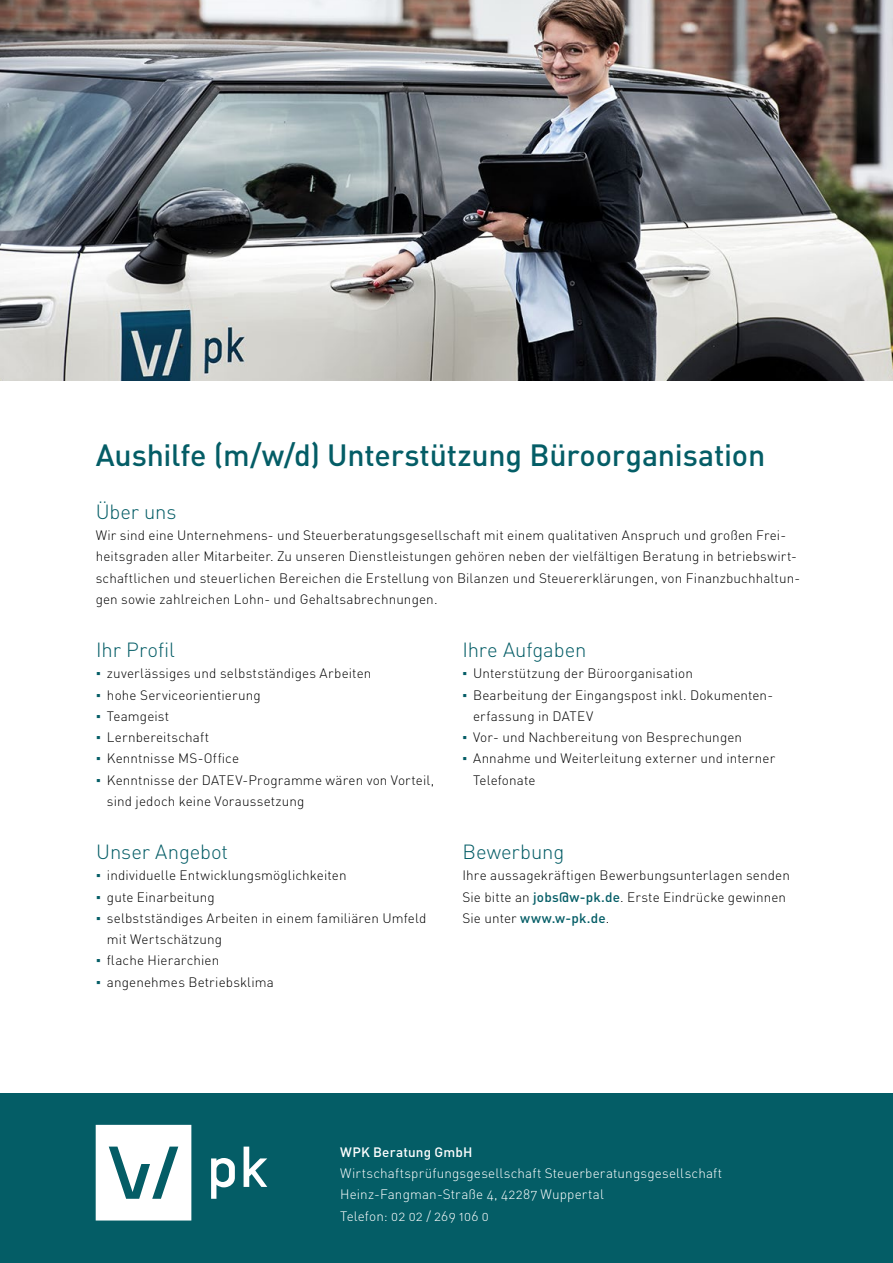
<style>
.page{position:relative;width:893px;height:1263px;background:#fff}
.page>*{position:absolute;margin:0;border:0;box-sizing:border-box;transform-origin:0 0}
.t1{font:500 30.3px "DIN Pro";letter-spacing:-.005em;color:#045d66}
.t2{font:300 20.25px "DIN Pro";letter-spacing:-.005em;color:#045d66}
.t3{font:300 13.5px/21.3px "DIN Pro";letter-spacing:.01em;color:#000}
.t4{font:300 13.5px/21.3px "DIN Pro";letter-spacing:.01em;color:#fff}
.t5{font:500 13.5px "DIN Pro";letter-spacing:.015em;color:#fff}
.s1{font-family:"Arial";font-weight:400;color:#045d66}
.s2{font-weight:500;color:#045d66}
</style>
<div class="page">
<div style="left:0;top:1093px;width:893px;height:170px;background:#045d66"></div>
<img style="left:0;top:0;width:893px;height:381px">
<svg style="left:96px;top:1125px;width:95px;height:95px"></svg>
<svg style="left:244px;top:1146px;width:23px;height:41px"></svg>
<svg style="left:211px;top:1158px;width:24px;height:41px"></svg>
<h1 class="t1" style="left:96px;top:434px;width:671px">Aushilfe (m/w/d) Unterstützung Büroorganisation</h1>
<h2 class="t2" style="left:96px;top:498px;width:82px">Über uns</h2>
<p class="t3" style="left:96px;top:524px;width:706px">Wir sind eine Unternehmens- und Steuerberatungsgesellschaft mit einem qualitativen Anspruch und großen Frei&shy;heitsgraden aller Mitarbeiter. Zu unseren Dienstleistungen gehören neben der vielfältigen Beratung in betriebswirt&shy;schaftlichen und steuerlichen Bereichen die Erstellung von Bilanzen und Steuererklärungen, von Finanzbuchhaltun&shy;gen sowie zahlreichen Lohn- und Gehaltsabrechnungen.</p>
<h2 class="t2" style="left:96px;top:636px;width:80px">Ihr Profil</h2>
<p class="t3" style="left:96px;top:662px;width:277px"><span class="s1">▪</span> zuverlässiges und selbstständiges Arbeiten</p>
<p class="t3" style="left:96px;top:683px;width:166px"><span class="s1">▪</span> hohe Serviceorientierung</p>
<p class="t3" style="left:96px;top:705px;width:74px"><span class="s1">▪</span> Teamgeist</p>
<p class="t3" style="left:96px;top:726px;width:114px"><span class="s1">▪</span> Lernbereitschaft</p>
<p class="t3" style="left:96px;top:747px;width:144px"><span class="s1">▪</span> Kenntnisse MS-Office</p>
<p class="t3" style="left:107px;top:768px;width:329px;text-indent:-11px"><span class="s1">▪</span> Kenntnisse der DATEV-Programme wären von Vorteil, sind jedoch keine Voraussetzung</p>
<h2 class="t2" style="left:96px;top:838px;width:133px">Unser Angebot</h2>
<p class="t3" style="left:96px;top:864px;width:252px"><span class="s1">▪</span> individuelle Entwicklungsmöglichkeiten</p>
<p class="t3" style="left:96px;top:885px;width:120px"><span class="s1">▪</span> gute Einarbeitung</p>
<p class="t3" style="left:107px;top:907px;width:321px;text-indent:-11px"><span class="s1">▪</span> selbstständiges Arbeiten in einem familiären Umfeld mit Wertschätzung</p>
<p class="t3" style="left:96px;top:949px;width:124px"><span class="s1">▪</span> flache Hierarchien</p>
<p class="t3" style="left:96px;top:970px;width:179px"><span class="s1">▪</span> angenehmes Betriebsklima</p>
<h2 class="t2" style="left:462px;top:636px;width:125px">Ihre Aufgaben</h2>
<p class="t3" style="left:462px;top:662px;width:232px"><span class="s1">▪</span> Unterstützung der Büroorganisation</p>
<p class="t3" style="left:473px;top:683px;width:302px;text-indent:-11px"><span class="s1">▪</span> Bearbeitung der Eingangspost inkl. Dokumenten&shy;erfassung in DATEV</p>
<p class="t3" style="left:462px;top:726px;width:281px"><span class="s1">▪</span> Vor- und Nachbereitung von Besprechungen</p>
<p class="t3" style="left:473px;top:747px;width:304px;text-indent:-11px"><span class="s1">▪</span> Annahme und Weiterleitung externer und interner<br>Telefonate</p>
<h2 class="t2" style="left:462px;top:838px;width:103px">Bewerbung</h2>
<p class="t3" style="left:462px;top:864px;width:329px">Ihre aussagekräftigen Bewerbungsunterlagen senden<br>Sie bitte an <span class="s2">jobs@w-pk.de</span>. Erste Eindrücke gewinnen<br>Sie unter <span class="s2">www.w-pk.de</span>.</p>
<p class="t5" style="left:340px;top:1143px;width:134px">WPK Beratung GmbH</p>
<p class="t4" style="left:340px;top:1162px;width:384px">Wirtschaftsprüfungsgesellschaft Steuerberatungsgesellschaft<br>Heinz-Fangman-Straße 4, 42287 Wuppertal<br>Telefon: 02 02 / 269 106 0</p>
</div>
